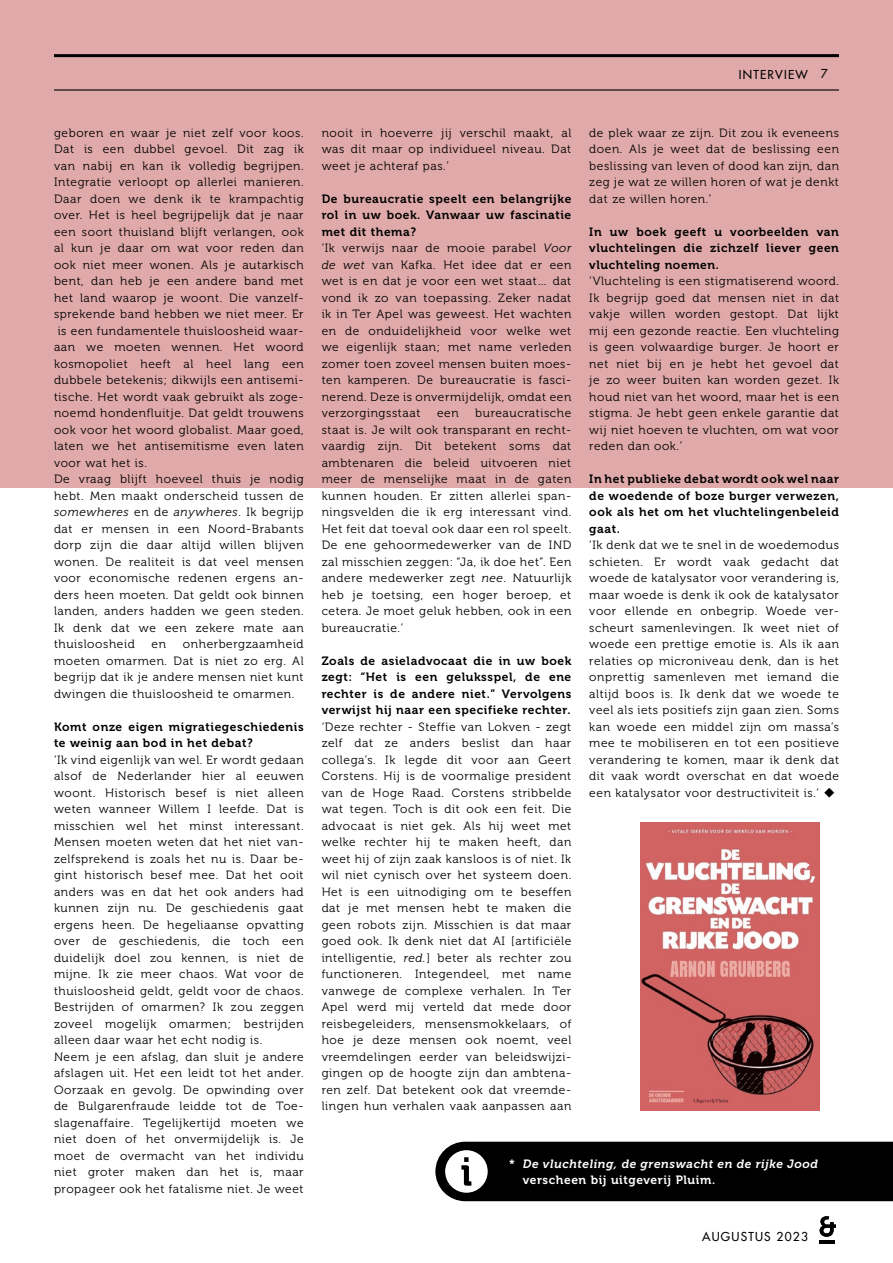
<style>
.page{position:relative;width:893px;height:1263px;background:#fff}
.page>*{position:absolute;margin:0;border:0;box-sizing:border-box;transform-origin:0 0}
.t1{font:12px/16.5px "Museo 300";letter-spacing:.05em;color:#000;text-align:justify}
.t2{font:12px/16.5px "Museo 700";letter-spacing:.05em;color:#000;text-align:justify}
.t3{font:italic 12px "Museo 700";letter-spacing:.05em;color:#fff}
.t4{font:12px "Museo 700";letter-spacing:.05em;color:#fff}
.t5{font:500 12px "Futura Std";letter-spacing:.1em;color:#000}
.s1{font-style:italic}
.s2{font-style:normal}
</style>
<div class="page">
<div style="left:0;top:0;width:893px;height:488px;background:#e1aaaa"></div>
<hr style="left:54px;top:89px;width:785px;height:2px;background:#000">
<hr style="left:54px;top:54px;width:785px;height:3px;background:#000">
<hr style="left:820px;top:1241px;width:15px;height:3px;background:#000">
<svg style="left:820px;top:1216px;width:16px;height:21px"></svg>
<img style="left:640px;top:823px;width:180px;height:287px">
<div style="left:435px;top:1142px;width:458px;height:59px;background:#000"></div>
<p class="t5" style="left:739px;top:67px;width:71px">INTERVIEW</p>
<p class="t5" style="left:821px;top:66px;width:8px">7</p>
<p class="t1" style="left:54px;top:124px;width:251px">geboren en waar je niet zelf voor koos.</p>
<p class="t1" style="left:54px;top:141px;width:251px">Dat is een dubbel gevoel. Dit zag ik</p>
<p class="t1" style="left:54px;top:157px;width:251px">van nabij en kan ik volledig begrijpen.</p>
<p class="t1" style="left:54px;top:174px;width:251px">Integratie verloopt op allerlei manieren.</p>
<p class="t1" style="left:54px;top:190px;width:251px">Daar doen we denk ik te krampachtig</p>
<p class="t1" style="left:54px;top:207px;width:251px">over. Het is heel begrijpelijk dat je naar</p>
<p class="t1" style="left:54px;top:223px;width:251px">een soort thuisland blijft verlangen, ook</p>
<p class="t1" style="left:54px;top:240px;width:251px">al kun je daar om wat voor reden dan</p>
<p class="t1" style="left:54px;top:256px;width:251px">ook niet meer wonen. Als je autarkisch</p>
<p class="t1" style="left:54px;top:273px;width:251px">bent, dan heb je een andere band met</p>
<p class="t1" style="left:54px;top:289px;width:251px">het land waarop je woont. Die vanzelf-</p>
<p class="t1" style="left:54px;top:306px;width:251px">sprekende band hebben we niet meer. Er</p>
<p class="t1" style="left:58px;top:322px;width:247px">is een fundamentele thuisloosheid waar-</p>
<p class="t1" style="left:54px;top:339px;width:251px">aan we moeten wennen. Het woord</p>
<p class="t1" style="left:54px;top:355px;width:251px">kosmopoliet heeft al heel lang een</p>
<p class="t1" style="left:54px;top:372px;width:251px">dubbele betekenis; dikwijls een antisemi-</p>
<p class="t1" style="left:54px;top:388px;width:251px">tische. Het wordt vaak gebruikt als zoge-</p>
<p class="t1" style="left:54px;top:405px;width:251px">noemd hondenfluitje. Dat geldt trouwens</p>
<p class="t1" style="left:54px;top:421px;width:251px">ook voor het woord globalist. Maar goed,</p>
<p class="t1" style="left:54px;top:438px;width:251px">laten we het antisemitisme even laten</p>
<p class="t1" style="left:54px;top:454px;width:94px">voor wat het is.</p>
<p class="t1" style="left:54px;top:471px;width:251px">De vraag blijft hoeveel thuis je nodig hebt. Men maakt onderscheid tussen de <span class="s1">somewheres</span> en de <span class="s1">anywheres</span>. Ik begrijp dat er mensen in een Noord-Brabants dorp zijn die daar altijd willen blijven wonen. De realiteit is dat veel mensen voor economische redenen ergens an&shy;ders heen moeten. Dat geldt ook binnen landen, anders hadden we geen steden.<br>Ik denk dat we een zekere mate aan thuisloosheid</p>
<p class="t1" style="left:54px;top:636px;width:251px;text-indent:129px">onherbergzaamheid moeten omarmen. Dat is niet zo erg. Al begrijp dat ik je andere mensen niet kunt dwingen die thuisloosheid te omarmen.</p>
<p class="t2" style="left:54px;top:718px;width:251px">Komt onze eigen migratiegeschiedenis te weinig aan bod in het debat?</p>
<p class="t1" style="left:54px;top:751px;width:251px">‘Ik vind eigenlijk van wel. Er wordt gedaan alsof de Nederlander hier al eeuwen woont. Historisch besef is niet alleen weten wanneer Willem I leefde. Dat is misschien wel het minst interessant.<br>Mensen moeten weten dat het niet van&shy;zelfsprekend is zoals het nu is. Daar be&shy;gint historisch besef mee. Dat het ooit anders was en dat het ook anders had kunnen zijn nu. De geschiedenis gaat ergens heen. De hegeliaanse opvatting over de geschiedenis, die toch een duidelijk doel zou kennen, is niet de mijne. Ik zie meer chaos. Wat voor de thuisloosheid geldt, geldt voor de chaos.<br>Bestrijden of omarmen? Ik zou zeggen zoveel mogelijk omarmen; bestrijden alleen daar waar het echt nodig is.</p>
<p class="t1" style="left:54px;top:1048px;width:251px">Neem je een afslag, dan sluit je andere afslagen uit. Het een leidt tot het ander.<br>Oorzaak en gevolg. De opwinding over de Bulgarenfraude leidde tot de Toe&shy;slagenaffaire. Tegelijkertijd moeten we niet doen of het onvermijdelijk is. Je moet de overmacht van het individu niet groter maken dan het is, maar propageer ook het fatalisme niet. Je weet</p>
<p class="t1" style="left:152px;top:636px;width:16px">en</p>
<p class="t1" style="left:322px;top:124px;width:251px">nooit in hoeverre jij verschil maakt, al was dit maar op individueel niveau. Dat weet je achteraf pas.’</p>
<p class="t2" style="left:322px;top:190px;width:251px">De bureaucratie speelt een belangrijke rol in uw boek. Vanwaar uw fascinatie met dit thema?</p>
<p class="t1" style="left:322px;top:240px;width:251px">‘Ik verwijs naar de mooie parabel <span class="s1">Voor de wet</span> van Kafka. Het idee dat er een wet is en dat je voor een wet staat… dat vond ik zo van toepassing. Zeker nadat ik in Ter Apel was geweest. Het wachten en de onduidelijkheid voor welke wet we eigenlijk staan; met name verleden zomer toen zoveel mensen buiten moes&shy;ten kamperen. De bureaucratie is fasci&shy;nerend. Deze is onvermijdelijk, omdat een verzorgingsstaat</p>
<p class="t1" style="left:322px;top:405px;width:251px;text-indent:154px">bureaucratische staat is. Je wilt ook transparant en recht&shy;vaardig zijn. Dit betekent soms dat ambtenaren die beleid uitvoeren niet meer de menselijke maat in de gaten kunnen houden. Er zitten allerlei span&shy;ningsvelden die ik erg interessant vind.<br>Het feit dat toeval ook daar een rol speelt.<br>De ene gehoormedewerker van de IND zal misschien zeggen: “Ja, ik doe het”. Een andere medewerker zegt <span class="s1">nee</span>. Natuurlijk heb je toetsing, een hoger beroep, et cetera. Je moet geluk hebben, ook in een bureaucratie.’</p>
<p class="t2" style="left:322px;top:652px;width:251px">Zoals de asieladvocaat die in uw boek zegt: “Het is een geluksspel, de ene rechter is de andere niet.” Vervolgens verwijst hij naar een specifieke rechter.</p>
<p class="t1" style="left:322px;top:718px;width:251px">‘Deze rechter - Steffie van Lokven - zegt zelf dat ze anders beslist dan haar collega’s. Ik legde dit voor aan Geert Corstens. Hij is de voormalige president van de Hoge Raad. Corstens stribbelde wat tegen. Toch is dit ook een feit. Die advocaat is niet gek. Als hij weet met welke rechter hij te maken heeft, dan weet hij of zijn zaak kansloos is of niet. Ik wil niet cynisch over het systeem doen.<br>Het is een uitnodiging om te beseffen dat je met mensen hebt te maken die geen robots zijn. Misschien is dat maar goed ook. Ik denk niet dat AI [artificiële intelligentie, <span class="s1">red.</span>] beter als rechter zou functioneren. Integendeel, met name vanwege de complexe verhalen. In Ter Apel werd mij verteld dat mede door reisbegeleiders, mensensmokkelaars, of hoe je deze mensen ook noemt, veel vreemdelingen eerder van beleidswijzi&shy;gingen op de hoogte zijn dan ambtena&shy;ren zelf. Dat betekent ook dat vreemde&shy;lingen hun verhalen vaak aanpassen aan</p>
<p class="t1" style="left:437px;top:405px;width:23px">een</p>
<p class="t1" style="left:589px;top:124px;width:251px">de plek waar ze zijn. Dit zou ik eveneens doen. Als je weet dat de beslissing een beslissing van leven of dood kan zijn, dan zeg je wat ze willen horen of wat je denkt dat ze willen horen.’</p>
<p class="t2" style="left:589px;top:223px;width:251px">In uw boek geeft u voorbeelden van vluchtelingen die zichzelf liever geen vluchteling noemen.</p>
<p class="t1" style="left:589px;top:273px;width:251px">‘Vluchteling is een stigmatiserend woord.<br>Ik begrijp goed dat mensen niet in dat vakje willen worden gestopt. Dat lijkt mij een gezonde reactie. Een vluchteling is geen volwaardige burger. Je hoort er net niet bij en je hebt het gevoel dat je zo weer buiten kan worden gezet. Ik houd niet van het woord, maar het is een stigma. Je hebt geen enkele garantie dat wij niet hoeven te vluchten, om wat voor reden dan ook.’</p>
<p class="t2" style="left:589px;top:471px;width:251px">In het publieke debat wordt ook wel naar de woedende of boze burger verwezen, ook als het om het vluchtelingenbeleid gaat.</p>
<p class="t1" style="left:589px;top:537px;width:251px">‘Ik denk dat we te snel in de woedemodus schieten. Er wordt vaak gedacht dat woede de katalysator voor verandering is, maar woede is denk ik ook de katalysator voor ellende en onbegrip. Woede ver&shy;scheurt samenlevingen. Ik weet niet of woede een prettige emotie is. Als ik aan relaties op microniveau denk, dan is het onprettig samenleven met iemand die altijd boos is. Ik denk dat we woede te veel als iets positiefs zijn gaan zien. Soms kan woede een middel zijn om massa’s mee te mobiliseren en tot een positieve verandering te komen, maar ik denk dat dit vaak wordt overschat en dat woede een katalysator voor destructiviteit is.’ ◆</p>
<p class="t3" style="left:509px;top:1157px;width:310px"><span class="s2">*</span> De vluchteling, de grenswacht en de rijke Jood</p>
<p class="t4" style="left:523px;top:1173px;width:194px">verscheen bij uitgeverij Pluim.</p>
<p class="t5" style="left:702px;top:1229px;width:107px">AUGUSTUS 2023</p>
</div>
